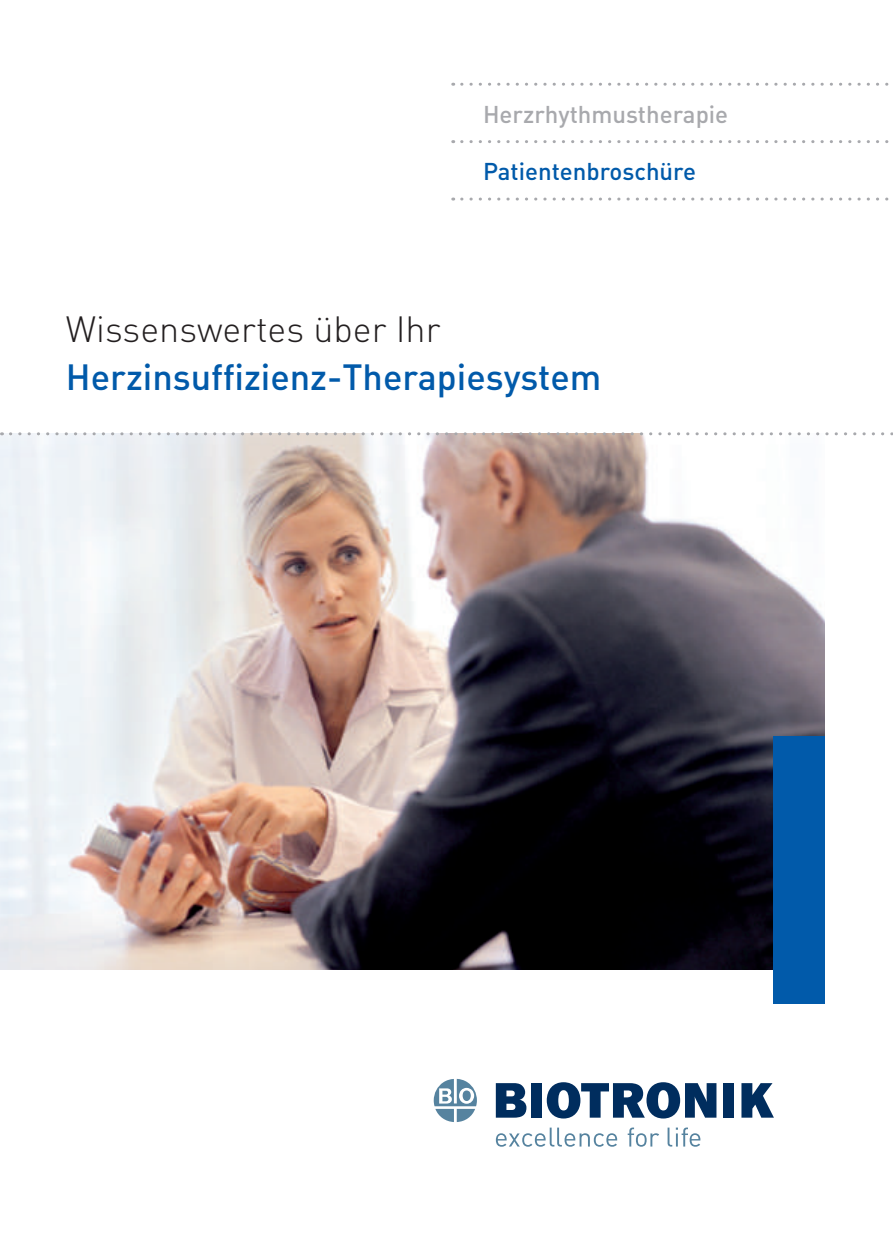
<style>
.page{position:relative;width:893px;height:1259px;background:#fff}
.page>*{position:absolute;margin:0;border:0;box-sizing:border-box;transform-origin:0 0}
.t1{font:500 36px "DIN Pro";color:#015aaa}
.t2{font:300 36px "DIN Pro";color:#231f20}
.t3{font:500 24px "DIN Pro";color:#a8a9ad}
.t4{font:500 24px "DIN Pro";color:#015aaa}
</style>
<div class="page">
<img style="left:0;top:434px;width:825px;height:535px">
<svg style="left:462px;top:83px;width:427px;height:3px"></svg>
<svg style="left:462px;top:140px;width:427px;height:3px"></svg>
<svg style="left:462px;top:197px;width:427px;height:3px"></svg>
<div style="left:774px;top:736px;width:51px;height:267px;background:#015aaa"></div>
<svg style="left:10px;top:432px;width:883px;height:3px"></svg>
<svg style="left:496px;top:1127px;width:121px;height:19px"></svg>
<svg style="left:628px;top:1127px;width:31px;height:19px"></svg>
<svg style="left:668px;top:1127px;width:32px;height:19px"></svg>
<svg style="left:496px;top:1083px;width:30px;height:34px"></svg>
<div style="left:531px;top:1083px;width:11px;height:34px;background:#002d5e"></div>
<div style="left:723px;top:1083px;width:11px;height:34px;background:#002d5e"></div>
<svg style="left:741px;top:1083px;width:33px;height:34px"></svg>
<svg style="left:547px;top:1082px;width:169px;height:36px"></svg>
<svg style="left:434px;top:1079px;width:43px;height:43px"></svg>
<p class="t3" style="left:483px;top:98px;width:247px">Herzrhythmustherapie</p>
<p class="t4" style="left:483px;top:156px;width:214px">Patientenbroschüre</p>
<p class="t2" style="left:66px;top:307px;width:376px">Wissenswertes über Ihr</p>
<p class="t1" style="left:66px;top:354px;width:537px">Herzinsuffizienz-Therapiesystem</p>
</div>
